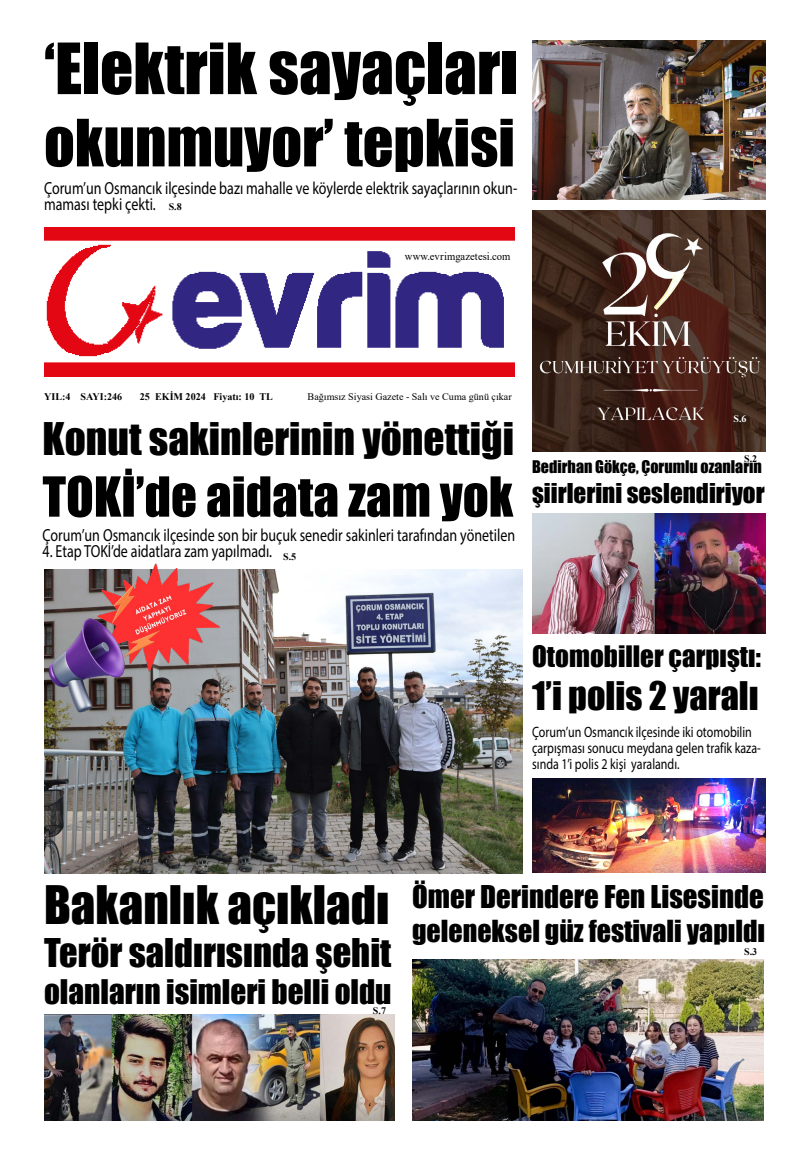
<style>
.page{position:relative;width:808px;height:1163px;background:#fff}
.page>*{position:absolute;margin:0;border:0;box-sizing:border-box;transform-origin:0 0}
.t1{font:65.2px "Impact";color:#000}
.t2{font:60.2px "Impact";color:#000}
.t3{font:51px "Impact";color:#000}
.t4{font:48.8px "Impact";color:#000}
.t5{font:41.3px "Impact";color:#000}
.t6{font:36.3px "Impact";color:#000}
.t7{font:36.2px "Impact";color:#000}
.t8{font:31.1px "Impact";color:#000}
.t9{font:28.8px "Impact";color:#000}
.t10{font:27.9px "Impact";color:#000}
.t11{font:27.1px "Impact";color:#000}
.t12{font:25.1px "Impact";color:#000}
.t13{font:17.5px/16px "Myriad Pro";color:#000;scale:.8 1}
.t14{font:16px "Impact";color:#000}
.t15{font:15px/16px "Myriad Pro";color:#000;scale:.8 1}
.t16{font:11.1px "Times New Roman";letter-spacing:.005em;color:#000;scale:.95 1}
.t17{font:10.1px "Times New Roman";color:#000}
.t18{font:700 10.1px "Times New Roman";color:#000}
.t19{font:700 10px "Times New Roman";color:#000}
.t20{font:700 10px "Times New Roman";color:#fff}
</style>
<div class="page">
<svg style="left:44px;top:376px;width:471px;height:1px"></svg>
<img style="left:44px;top:227px;width:471px;height:149px">
<img style="left:532px;top:41px;width:233px;height:158px">
<img style="left:532px;top:513px;width:233px;height:120px">
<img style="left:44px;top:569px;width:478px;height:304px">
<img style="left:44px;top:563px;width:189px;height:157px">
<img style="left:532px;top:778px;width:233px;height:94px">
<img style="left:44px;top:1014px;width:350px;height:105px">
<img style="left:412px;top:959px;width:351px;height:161px">
<img style="left:532px;top:210px;width:233px;height:241px">
<h1 class="t1" style="left:44px;top:18px;width:476px">‘Elektrik sayaçları</h1>
<h2 class="t2" style="left:44px;top:96px;width:472px">okunmuyor’ tepkisi</h2>
<p class="t13" style="left:44px;top:180px;width:593px">Çorum’un Osmancık ilçesinde bazı mahalle ve köylerde elektrik sayaçlarının okun&shy;maması tepki çekti.</p>
<p class="t19" style="left:169px;top:200px;width:15px">S.8</p>
<p class="t16" style="left:405px;top:248px;width:113px">www.evrimgazetesi.com</p>
<p class="t18" style="left:44px;top:389px;width:80px">YIL:4 SAYI:246</p>
<p class="t18" style="left:140px;top:389px;width:135px">25 EKİM 2024 Fiyatı: 10 TL</p>
<p class="t17" style="left:308px;top:389px;width:206px">Bağımsız Siyasi Gazete - Salı ve Cuma günü çıkar</p>
<h3 class="t5" style="left:43px;top:407px;width:473px">Konut sakinlerinin yönettiği</h3>
<h3 class="t3" style="left:43px;top:457px;width:472px">TOKİ’de aidata zam yok</h3>
<p class="t13" style="left:43px;top:526px;width:592px">Çorum’un Osmancık ilçesinde son bir buçuk senedir sakinleri tarafından yönetilen</p>
<p class="t13" style="left:43px;top:542px;width:289px">4. Etap TOKİ’de aidatlara zam yapılmadı.</p>
<p class="t19" style="left:283px;top:549px;width:15px">S.5</p>
<p class="t20" style="left:733px;top:412px;width:15px">S.6</p>
<p class="t19" style="left:744px;top:451px;width:15px">S.2</p>
<p class="t14" style="left:532px;top:454px;width:231px">Bedirhan Gökçe, Çorumlu ozanların</p>
<h3 class="t12" style="left:532px;top:473px;width:234px">şiirlerini seslendiriyor</h3>
<h3 class="t11" style="left:532px;top:635px;width:230px">Otomobiller çarpıştı:</h3>
<h3 class="t7" style="left:532px;top:667px;width:228px">1’i polis 2 yaralı</h3>
<p class="t15" style="left:532px;top:724px;width:287px">Çorum’un Osmancık ilçesinde iki otomobilin çarpışması sonucu meydana gelen trafik kaza&shy;sında 1’i polis 2 kişi yaralandı.</p>
<h3 class="t4" style="left:44px;top:866px;width:347px">Bakanlık açıkladı</h3>
<h3 class="t6" style="left:44px;top:924px;width:349px">Terör saldırısında şehit</h3>
<h3 class="t8" style="left:44px;top:967px;width:349px">olanların isimleri belli oldu</h3>
<p class="t19" style="left:373px;top:1003px;width:15px">S.7</p>
<h3 class="t9" style="left:412px;top:874px;width:353px">Ömer Derindere Fen Lisesinde</h3>
<h3 class="t10" style="left:412px;top:908px;width:355px">geleneksel güz festivali yapıldı</h3>
<p class="t19" style="left:744px;top:944px;width:15px">S.3</p>
</div>
